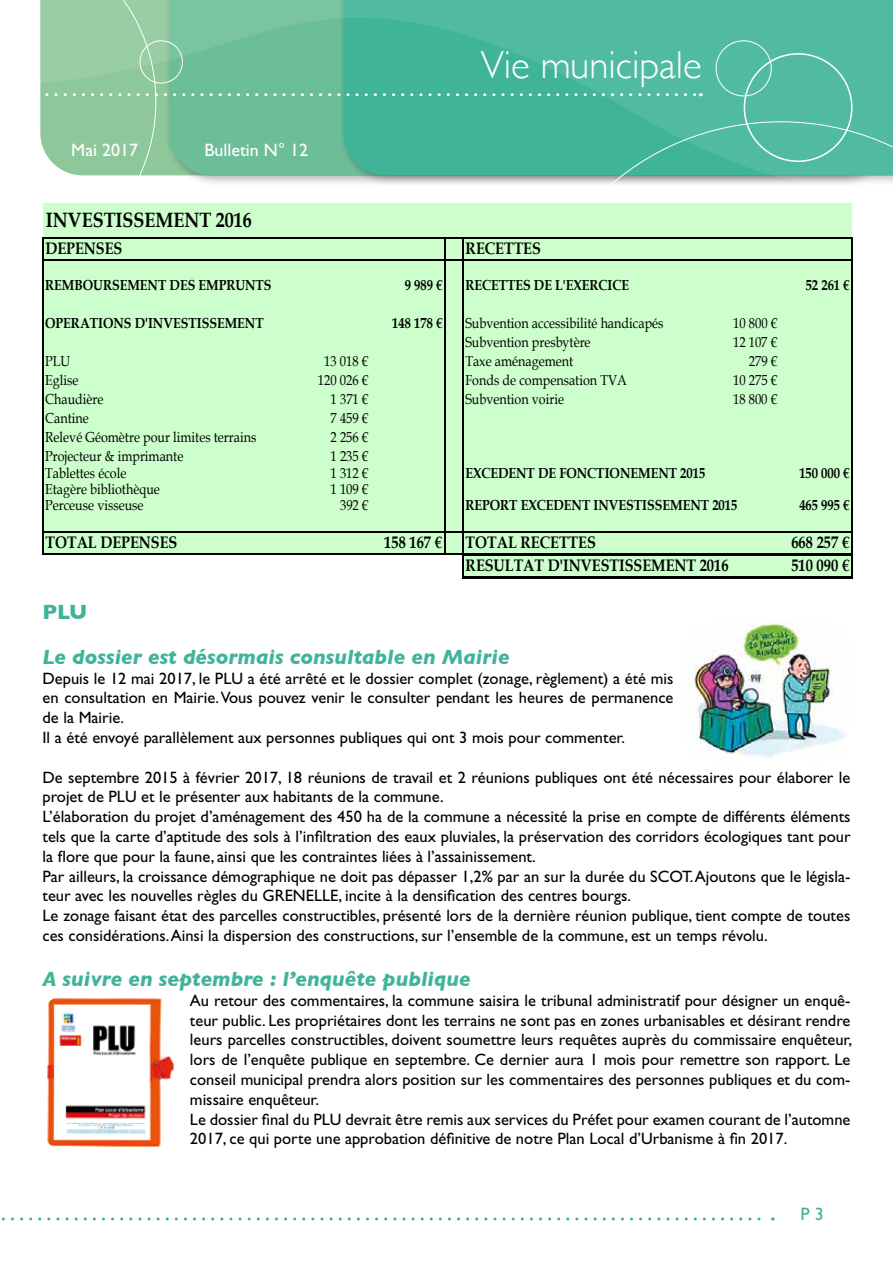
<style>
.page{position:relative;width:893px;height:1263px;background:#fff}
.page>*{position:absolute;margin:0;border:0;box-sizing:border-box;transform-origin:0 0}
.t1{font:300 39px "Gill Sans";color:#fff}
.t2{font:italic 700 21px "Gill Sans";color:#3fb498}
.t3{font:700 21px "Gill Sans";color:#3fb498}
.t4{font:700 20.7px "Book Antiqua";color:#000;scale:.87 1}
.t5{font:18px "Gill Sans";color:#fff}
.t6{font:18px "Gill Sans";color:#3fb498}
.t7{font:700 16.65px "Book Antiqua";color:#000;scale:.87 1}
.t8{font:16.5px/19.8px "Gill Sans";color:#000}
.t9{font:14.55px "Book Antiqua";color:#000;scale:.87 1}
.t10{font:700 14.55px "Book Antiqua";color:#000;scale:.87 1}
</style>
<div class="page">
<svg style="left:701px;top:0;width:192px;height:184px;background:#59bda5"></svg>
<svg style="left:40px;top:0;width:661px;height:204px;background:#75c4a8"></svg>
<svg style="left:1px;top:1217px;width:772px;height:3px"></svg>
<img style="left:47px;top:998px;width:127px;height:149px">
<img style="left:688px;top:623px;width:157px;height:138px">
<div style="left:43px;top:204px;width:809px;height:350px;background:#cfc"></div>
<div style="left:463px;top:554px;width:389px;height:24px;background:#cfc"></div>
<hr style="left:44px;top:553px;width:418px;height:2px;background:#000">
<hr style="left:462px;top:239px;width:2px;height:314px;background:#000">
<hr style="left:851px;top:239px;width:2px;height:314px;background:#000">
<hr style="left:42px;top:237px;width:2px;height:318px;background:#000">
<hr style="left:444px;top:239px;width:2px;height:316px;background:#000">
<hr style="left:462px;top:556px;width:2px;height:20px;background:#000">
<hr style="left:851px;top:556px;width:2px;height:20px;background:#000">
<hr style="left:44px;top:237px;width:809px;height:2px;background:#000">
<hr style="left:44px;top:259px;width:809px;height:2px;background:#000">
<hr style="left:44px;top:531px;width:809px;height:1px;background:#000">
<hr style="left:462px;top:553px;width:391px;height:3px;background:#000">
<hr style="left:462px;top:576px;width:391px;height:3px;background:#000">
<p class="t5" style="left:71px;top:140px;width:68px">Mai 2017</p>
<p class="t5" style="left:204px;top:140px;width:105px">Bulletin N° 12</p>
<p class="t4" style="left:46px;top:206px;width:238px">INVESTISSEMENT 2016</p>
<h1 class="t1" style="left:481px;top:35px;width:223px">Vie municipale</h1>
<p class="t7" style="left:45px;top:237px;width:90px">DEPENSES</p>
<p class="t7" style="left:466px;top:237px;width:88px">RECETTES</p>
<p class="t10" style="left:45px;top:275px;width:262px">REMBOURSEMENT DES EMPRUNTS</p>
<p class="t10" style="left:405px;top:275px;width:45px">9 989 €</p>
<p class="t10" style="left:465px;top:275px;width:190px">RECETTES DE L'EXERCICE</p>
<p class="t10" style="left:806px;top:275px;width:52px">52 261 €</p>
<p class="t10" style="left:45px;top:313px;width:253px">OPERATIONS D'INVESTISSEMENT</p>
<p class="t10" style="left:392px;top:313px;width:60px">148 178 €</p>
<p class="t9" style="left:465px;top:313px;width:229px">Subvention accessibilité handicapés</p>
<p class="t9" style="left:733px;top:313px;width:52px">10 800 €</p>
<p class="t9" style="left:465px;top:332px;width:145px">Subvention presbytère</p>
<p class="t9" style="left:733px;top:332px;width:52px">12 107 €</p>
<p class="t9" style="left:45px;top:351px;width:30px">PLU</p>
<p class="t9" style="left:324px;top:351px;width:52px">13 018 €</p>
<p class="t9" style="left:465px;top:351px;width:126px">Taxe aménagement</p>
<p class="t9" style="left:749px;top:351px;width:34px">279 €</p>
<p class="t9" style="left:45px;top:370px;width:40px">Eglise</p>
<p class="t9" style="left:318px;top:370px;width:60px">120 026 €</p>
<p class="t9" style="left:465px;top:370px;width:187px">Fonds de compensation TVA</p>
<p class="t9" style="left:733px;top:370px;width:52px">10 275 €</p>
<p class="t9" style="left:45px;top:389px;width:69px">Chaudière</p>
<p class="t9" style="left:331px;top:389px;width:45px">1 371 €</p>
<p class="t9" style="left:465px;top:389px;width:115px">Subvention voirie</p>
<p class="t9" style="left:733px;top:389px;width:52px">18 800 €</p>
<p class="t9" style="left:45px;top:408px;width:52px">Cantine</p>
<p class="t9" style="left:331px;top:408px;width:45px">7 459 €</p>
<p class="t9" style="left:45px;top:427px;width:244px">Relevé Géomètre pour limites terrains</p>
<p class="t9" style="left:331px;top:427px;width:45px">2 256 €</p>
<p class="t9" style="left:45px;top:446px;width:160px">Projecteur &amp; imprimante</p>
<p class="t9" style="left:331px;top:446px;width:45px">1 235 €</p>
<p class="t9" style="left:45px;top:463px;width:95px">Tablettes école</p>
<p class="t9" style="left:331px;top:463px;width:45px">1 312 €</p>
<p class="t10" style="left:465px;top:463px;width:277px">EXCEDENT DE FONCTIONEMENT 2015</p>
<p class="t10" style="left:799px;top:463px;width:60px">150 000 €</p>
<p class="t9" style="left:45px;top:479px;width:133px">Etagère bibliothèque</p>
<p class="t9" style="left:331px;top:479px;width:45px">1 109 €</p>
<p class="t9" style="left:45px;top:495px;width:115px">Perceuse visseuse</p>
<p class="t9" style="left:340px;top:495px;width:34px">392 €</p>
<p class="t10" style="left:465px;top:495px;width:314px">REPORT EXCEDENT INVESTISSEMENT 2015</p>
<p class="t10" style="left:799px;top:495px;width:60px">465 995 €</p>
<p class="t7" style="left:45px;top:531px;width:153px">TOTAL DEPENSES</p>
<p class="t7" style="left:384px;top:531px;width:68px">158 167 €</p>
<p class="t7" style="left:466px;top:531px;width:151px">TOTAL RECETTES</p>
<p class="t7" style="left:791px;top:531px;width:68px">668 257 €</p>
<p class="t7" style="left:466px;top:554px;width:304px">RESULTAT D'INVESTISSEMENT 2016</p>
<p class="t7" style="left:791px;top:554px;width:68px">510 090 €</p>
<p class="t3" style="left:43px;top:595px;width:46px">PLU</p>
<p class="t2" style="left:43px;top:644px;width:469px">Le dossier est désormais consultable en Mairie</p>
<p class="t8" style="left:43px;top:668px;width:632px">Depuis le 12 mai 2017, le PLU a été arrêté et le dossier complet (zonage, règlement) a été mis en consultation en Mairie. Vous pouvez venir le consulter pendant les heures de permanence de la Mairie.<br>Il a été envoyé parallèlement aux personnes publiques qui ont 3 mois pour commenter.</p>
<p class="t8" style="left:43px;top:767px;width:809px">De septembre 2015 à février 2017, 18 réunions de travail et 2 réunions publiques ont été nécessaires pour élaborer le projet de PLU et le présenter aux habitants de la commune.<br>L’élaboration du projet d’aménagement des 450 ha de la commune a nécessité la prise en compte de différents éléments tels que la carte d’aptitude des sols à l’infiltration des eaux pluviales, la préservation des corridors écologiques tant pour la flore que pour la faune, ainsi que les contraintes liées à l’assainissement.<br>Par ailleurs, la croissance démographique ne doit pas dépasser 1,2% par an sur la durée du SCOT. Ajoutons que le législa&shy;teur avec les nouvelles règles du GRENELLE, incite à la densification des centres bourgs.<br>Le zonage faisant état des parcelles constructibles, présenté lors de la dernière réunion publique, tient compte de toutes ces considérations. Ainsi la dispersion des constructions, sur l’ensemble de la commune, est un temps révolu.</p>
<p class="t2" style="left:43px;top:967px;width:430px">A suivre en septembre : l’enquête publique</p>
<p class="t8" style="left:190px;top:990px;width:664px">Au retour des commentaires, la commune saisira le tribunal administratif pour désigner un enquê&shy;teur public. Les propriétaires dont les terrains ne sont pas en zones urbanisables et désirant rendre leurs parcelles constructibles, doivent soumettre leurs requêtes auprès du commissaire enquêteur, lors de l’enquête publique en septembre. Ce dernier aura 1 mois pour remettre son rapport. Le conseil municipal prendra alors position sur les commentaires des personnes publiques et du com&shy;missaire enquêteur.<br>Le dossier final du PLU devrait être remis aux services du Préfet pour examen courant de l’automne 2017, ce qui porte une approbation définitive de notre Plan Local d’Urbanisme à fin 2017.</p>
<p class="t6" style="left:800px;top:1204px;width:25px">P 3</p>
</div>
